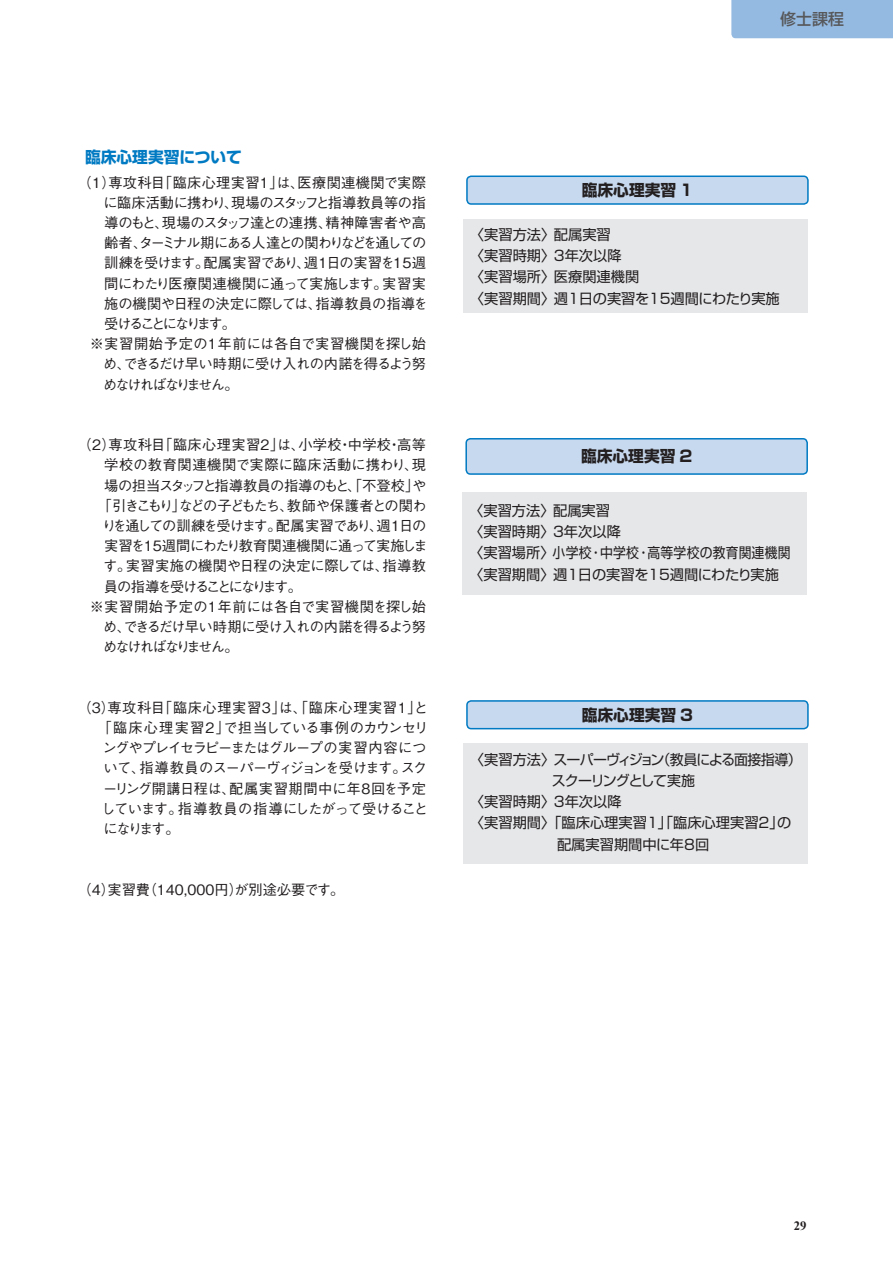
<style>
.page{position:relative;width:893px;height:1263px;background:#fff}
.page>*{position:absolute;margin:0;border:0;box-sizing:border-box;transform-origin:0 0}
.t1{font:500 15.9px "Shin Go Pro";color:#57585a}
.t2{font:700 15.75px "Shin Go Pro";color:#231f20}
.t3{font:700 15.75px "Shin Go Pro";color:#007ac2}
.t4{font:14.25px/21.3px "Shin Go Pro";color:#231f20}
.t5{font:500 14.25px "Gothic BBB Pro";letter-spacing:-.03em;color:#231f20}
.t6{font:500 14.25px "Gothic BBB Pro";letter-spacing:.02em;color:#231f20}
.t7{font:500 14.25px "Gothic BBB Pro";letter-spacing:-.06em;color:#231f20}
.t8{font:500 14.25px "Gothic BBB Pro";color:#231f20}
.t9{font:500 14.25px "Gothic BBB Pro";letter-spacing:.025em;color:#231f20}
.t10{font:500 14.25px "Gothic BBB Pro";letter-spacing:-.01em;color:#231f20}
.t11{font:500 14.25px "Gothic BBB Pro";letter-spacing:.04em;color:#231f20}
.t12{font:500 14.25px "Gothic BBB Pro";letter-spacing:-.125em;color:#231f20}
.t13{font:500 14.25px "Gothic BBB Pro";letter-spacing:-.065em;color:#231f20}
.t14{font:500 14.25px "Gothic BBB Pro";letter-spacing:-.11em;color:#231f20}
.t15{font:500 14.25px "Gothic BBB Pro";letter-spacing:-.09em;color:#231f20}
.t16{font:14.25px "Shin Go Pro";letter-spacing:-.065em;color:#231f20}
.t17{font:500 14.25px "Gothic BBB Pro";letter-spacing:-.07em;color:#231f20}
.t18{font:500 14.25px "Gothic BBB Pro";letter-spacing:-.05em;color:#231f20}
.t19{font:500 14.25px "Gothic BBB Pro";letter-spacing:-.15em;color:#231f20}
.t20{font:500 14.25px "Gothic BBB Pro";letter-spacing:-.145em;color:#231f20}
.t21{font:14.25px "Shin Go Pro";letter-spacing:-.075em;color:#231f20}
.t22{font:500 14.25px "Gothic BBB Pro";letter-spacing:-.18em;color:#231f20}
.t23{font:700 12.75px "Times New Roman";color:#231f20}
</style>
<div class="page">
<div style="left:467px;top:176px;width:341px;height:28px;background:#c7d9ef;border-radius:4px"></div>
<div style="left:466px;top:176px;width:343px;height:29px;border:2px solid #007ac2;border-radius:4px"></div>
<div style="left:463px;top:219px;width:345px;height:93px;background:#e6e7e9"></div>
<div style="left:466px;top:439px;width:341px;height:35px;background:#c7d9ef;border-radius:4px"></div>
<div style="left:465px;top:438px;width:343px;height:37px;border:2px solid #007ac2;border-radius:4px"></div>
<div style="left:463px;top:492px;width:344px;height:103px;background:#e6e7e9"></div>
<div style="left:467px;top:701px;width:341px;height:28px;background:#c7d9ef;border-radius:4px"></div>
<div style="left:466px;top:700px;width:343px;height:29px;border:2px solid #007ac2;border-radius:4px"></div>
<div style="left:463px;top:743px;width:345px;height:120px;background:#e6e7e9"></div>
<div style="left:731px;top:0;width:162px;height:38px;background:#95bae2"></div>
<p class="t3" style="left:85px;top:145px;width:158px">臨床心理実習について</p>
<p class="t6" style="left:78px;top:171px;width:350px">（1）専攻科目「臨床心理実習1」は、医療関連機関で実際</p>
<p class="t5" style="left:104px;top:191px;width:324px">に臨床活動に携わり、現場のスタッフと指導教員等の指</p>
<p class="t5" style="left:104px;top:211px;width:323px">導のもと、現場のスタッフ達との連携、精神障害者や高</p>
<p class="t12" style="left:104px;top:231px;width:324px">齢者、ターミナル期にある人達との関わりなどを通しての</p>
<p class="t13" style="left:104px;top:252px;width:323px">訓練を受けます。配属実習であり、週1日の実習を15週</p>
<p class="t5" style="left:104px;top:272px;width:323px">間にわたり医療関連機関に通って実施します。実習実</p>
<p class="t10" style="left:104px;top:292px;width:325px">施の機関や日程の決定に際しては、指導教員の指導を</p>
<p class="t22" style="left:104px;top:312px;width:133px">受けることになります。</p>
<p class="t6" style="left:90px;top:332px;width:338px">※実習開始予定の1年前には各自で実習機関を探し始</p>
<p class="t7" style="left:103px;top:353px;width:324px">め、できるだけ早い時期に受け入れの内諾を得るよう努</p>
<p class="t19" style="left:103px;top:373px;width:137px">めなければなりません。</p>
<p class="t9" style="left:78px;top:433px;width:350px">（2）専攻科目「臨床心理実習2」は、小学校・中学校・高等</p>
<p class="t9" style="left:104px;top:454px;width:323px">学校の教育関連機関で実際に臨床活動に携わり、現</p>
<p class="t5" style="left:104px;top:474px;width:324px">場の担当スタッフと指導教員の指導のもと、「不登校」や</p>
<p class="t14" style="left:98px;top:494px;width:331px">「引きこもり」などの子どもたち、教師や保護者との関わ</p>
<p class="t15" style="left:102px;top:514px;width:326px">りを通しての訓練を受けます。配属実習であり、週1日の</p>
<p class="t5" style="left:104px;top:534px;width:325px">実習を15週間にわたり教育関連機関に通って実施しま</p>
<p class="t8" style="left:103px;top:554px;width:324px">す。実習実施の機関や日程の決定に際しては、指導教</p>
<p class="t20" style="left:104px;top:575px;width:200px">員の指導を受けることになります。</p>
<p class="t6" style="left:90px;top:595px;width:338px">※実習開始予定の1年前には各自で実習機関を探し始</p>
<p class="t7" style="left:103px;top:615px;width:324px">め、できるだけ早い時期に受け入れの内諾を得るよう努</p>
<p class="t19" style="left:103px;top:635px;width:137px">めなければなりません。</p>
<p class="t11" style="left:78px;top:696px;width:352px">（3）専攻科目「臨床心理実習3」は、「臨床心理実習1」と</p>
<p class="t10" style="left:98px;top:716px;width:332px">「臨床心理実習2」で担当している事例のカウンセリ</p>
<p class="t7" style="left:102px;top:736px;width:325px">ングやプレイセラピーまたはグループの実習内容につ</p>
<p class="t17" style="left:103px;top:756px;width:325px">いて、指導教員のスーパーヴィジョンを受けます。スク</p>
<p class="t8" style="left:103px;top:777px;width:324px">ーリング開講日程は、配属実習期間中に年8回を予定</p>
<p class="t18" style="left:101px;top:797px;width:328px">しています。指導教員の指導にしたがって受けること</p>
<p class="t5" style="left:104px;top:817px;width:78px">になります。</p>
<p class="t8" style="left:78px;top:878px;width:269px">（4）実習費（140,000円）が別途必要です。</p>
<p class="t1" style="left:780px;top:6px;width:65px">修士課程</p>
<p class="t2" style="left:582px;top:178px;width:113px">臨床心理実習 1</p>
<p class="t4" style="left:470px;top:222px;width:311px">〈実習方法〉配属実習<br>〈実習時期〉3年次以降<br>〈実習場所〉医療関連機関<br>〈実習期間〉週1日の実習を15週間にわたり実施</p>
<p class="t2" style="left:581px;top:444px;width:113px">臨床心理実習 2</p>
<p class="t4" style="left:469px;top:498px;width:323px">〈実習方法〉配属実習<br>〈実習時期〉3年次以降<br>〈実習場所〉小学校・中学校・高等学校の教育関連機関〈実習期間〉週1日の実習を15週間にわたり実施</p>
<p class="t2" style="left:582px;top:702px;width:113px">臨床心理実習 3</p>
<p class="t16" style="left:470px;top:747px;width:333px">〈実習方法〉スーパーヴィジョン（教員による面接指導）</p>
<p class="t21" style="left:476px;top:769px;width:220px">　　　　　スクーリングとして実施</p>
<p class="t4" style="left:470px;top:789px;width:153px">〈実習時期〉3年次以降</p>
<p class="t4" style="left:470px;top:810px;width:323px">〈実習期間〉「臨床心理実習1」「臨床心理実習2」の</p>
<p class="t4" style="left:476px;top:832px;width:235px">　　　　　 配属実習期間中に年8回</p>
<p class="t23" style="left:794px;top:1216px;width:14px">29</p>
</div>
